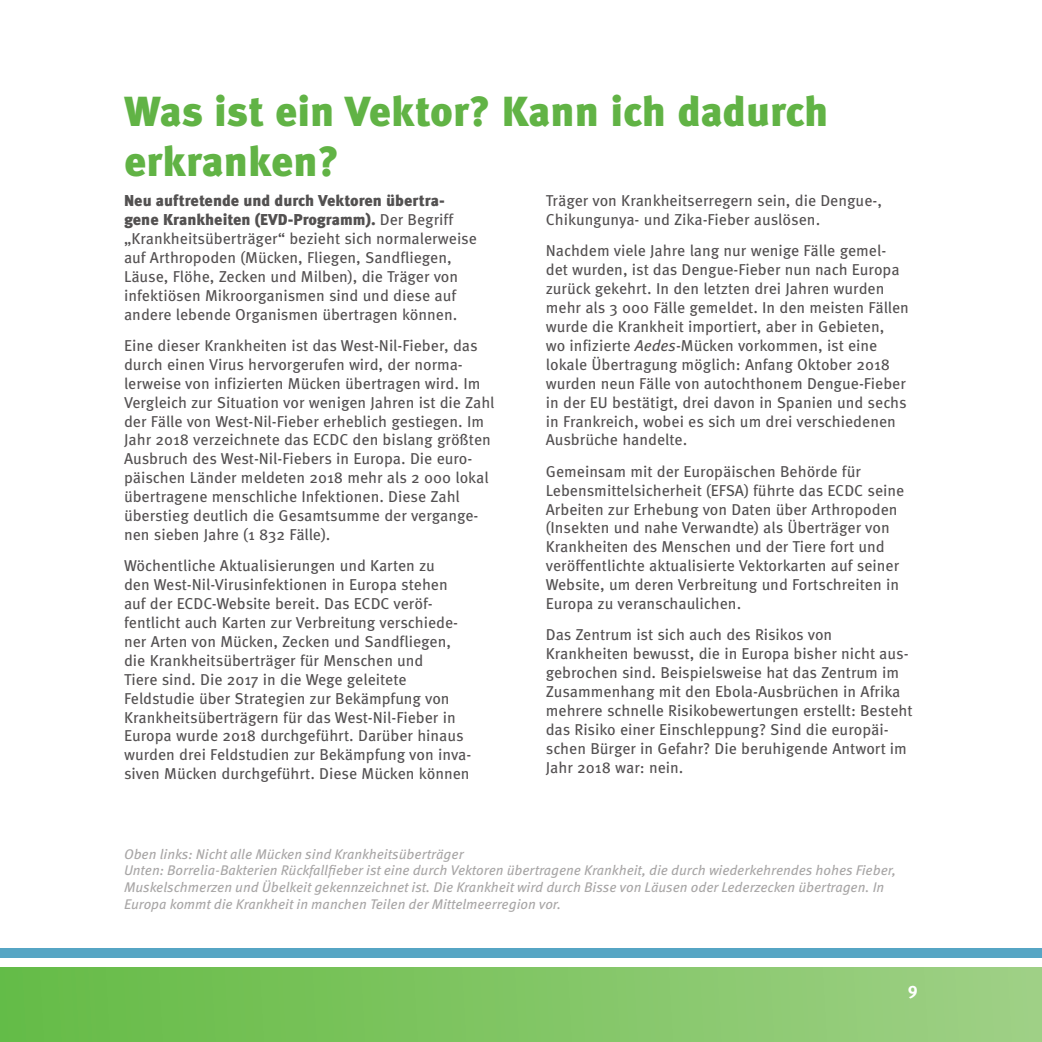
<style>
.page{position:relative;width:1042px;height:1042px;background:#fff}
.page>*{position:absolute;margin:0;border:0;box-sizing:border-box;transform-origin:0 0}
.t1{font:900 42px/50.4px "Meta Pro";letter-spacing:-.005em;color:#61b345}
.t2{font:700 17.5px "Meta Pro";color:#fff}
.t3{font:15.75px/18.9px "Meta Pro";color:#535051}
.t4{font:italic 14px/16.8px "Meta Pro";color:#a8a6a6}
.s1{font-weight:900;color:#535151}
.s2{font-style:italic}
</style>
<div class="page">
<div style="left:0;top:947px;width:1042px;height:10px;background:#56a5c4"></div>
<div style="left:0;top:967px;width:1042px;height:75px;background:linear-gradient(to right,#64bb45,#9fd085)"></div>
<h1 class="t1" style="left:124px;top:87px;width:706px">Was ist ein Vektor? Kann ich dadurch erkranken?</h1>
<p class="t3" style="left:124px;top:192px;width:354px"><span class="s1">Neu auftretende und durch Vektoren übertra&shy;gene Krankheiten (EVD-Programm).</span> Der Begriff „Krankheitsüberträger“ bezieht sich normalerweise auf Arthropoden (Mücken, Fliegen, Sandfliegen, Läuse, Flöhe, Zecken und Milben), die Träger von infektiösen Mikroorganismen sind und diese auf andere lebende Organismen übertragen können.</p>
<p class="t3" style="left:124px;top:336px;width:372px">Eine dieser Krankheiten ist das West-Nil-Fieber, das durch einen Virus hervorgerufen wird, der norma&shy;lerweise von infizierten Mücken übertragen wird. Im Vergleich zur Situation vor wenigen Jahren ist die Zahl der Fälle von West-Nil-Fieber erheblich gestiegen. Im Jahr 2018 verzeichnete das ECDC den bislang größten Ausbruch des West-Nil-Fiebers in Europa. Die euro&shy;päischen Länder meldeten 2018 mehr als 2 000 lokal übertragene menschliche Infektionen. Diese Zahl überstieg deutlich die Gesamtsumme der vergange&shy;nen sieben Jahre (1 832 Fälle).</p>
<p class="t3" style="left:124px;top:557px;width:349px">Wöchentliche Aktualisierungen und Karten zu<br>den West-Nil-Virusinfektionen in Europa stehen auf der ECDC-Website bereit. Das ECDC veröf&shy;fentlicht auch Karten zur Verbreitung verschiede&shy;ner Arten von Mücken, Zecken und Sandfliegen, die Krankheitsüberträger für Menschen und<br>Tiere sind. Die 2017 in die Wege geleitete Feldstudie über Strategien zur Bekämpfung von Krankheitsüberträgern für das West-Nil-Fieber in Europa wurde 2018 durchgeführt. Darüber hinaus wurden drei Feldstudien zur Bekämpfung von inva&shy;siven Mücken durchgeführt. Diese Mücken können</p>
<p class="t3" style="left:546px;top:192px;width:338px">Träger von Krankheitserregern sein, die Dengue-,<br>Chikungunya- und Zika-Fieber auslösen.</p>
<p class="t3" style="left:546px;top:242px;width:365px">Nachdem viele Jahre lang nur wenige Fälle gemel&shy;det wurden, ist das Dengue-Fieber nun nach Europa zurück gekehrt. In den letzten drei Jahren wurden mehr als 3 000 Fälle gemeldet. In den meisten Fällen wurde die Krankheit importiert, aber in Gebieten,<br>wo infizierte <span class="s2">Aedes</span>-Mücken vorkommen, ist eine lokale Übertragung möglich: Anfang Oktober 2018 wurden neun Fälle von autochthonem Dengue-Fieber in der EU bestätigt, drei davon in Spanien und sechs in Frankreich, wobei es sich um drei verschiedenen Ausbrüche handelte.</p>
<p class="t3" style="left:546px;top:462px;width:360px">Gemeinsam mit der Europäischen Behörde für Lebensmittelsicherheit (EFSA) führte das ECDC seine Arbeiten zur Erhebung von Daten über Arthropoden (Insekten und nahe Verwandte) als Überträger von Krankheiten des Menschen und der Tiere fort und veröffentlichte aktualisierte Vektorkarten auf seiner Website, um deren Verbreitung und Fortschreiten in Europa zu veranschaulichen.</p>
<p class="t3" style="left:546px;top:626px;width:368px">Das Zentrum ist sich auch des Risikos von Krankheiten bewusst, die in Europa bisher nicht aus&shy;gebrochen sind. Beispielsweise hat das Zentrum im Zusammenhang mit den Ebola-Ausbrüchen in Afrika mehrere schnelle Risikobewertungen erstellt: Besteht das Risiko einer Einschleppung? Sind die europäi&shy;schen Bürger in Gefahr? Die beruhigende Antwort im Jahr 2018 war: nein.</p>
<p class="t4" style="left:124px;top:846px;width:774px">Oben links: Nicht alle Mücken sind Krankheitsüberträger<br>Unten: Borrelia-Bakterien Rückfallfieber ist eine durch Vektoren übertragene Krankheit, die durch wiederkehrendes hohes Fieber, Muskelschmerzen und Übelkeit gekennzeichnet ist. Die Krankheit wird durch Bisse von Läusen oder Lederzecken übertragen. In Europa kommt die Krankheit in manchen Teilen der Mittelmeerregion vor.</p>
<p class="t2" style="left:908px;top:977px;width:11px">9</p>
</div>
